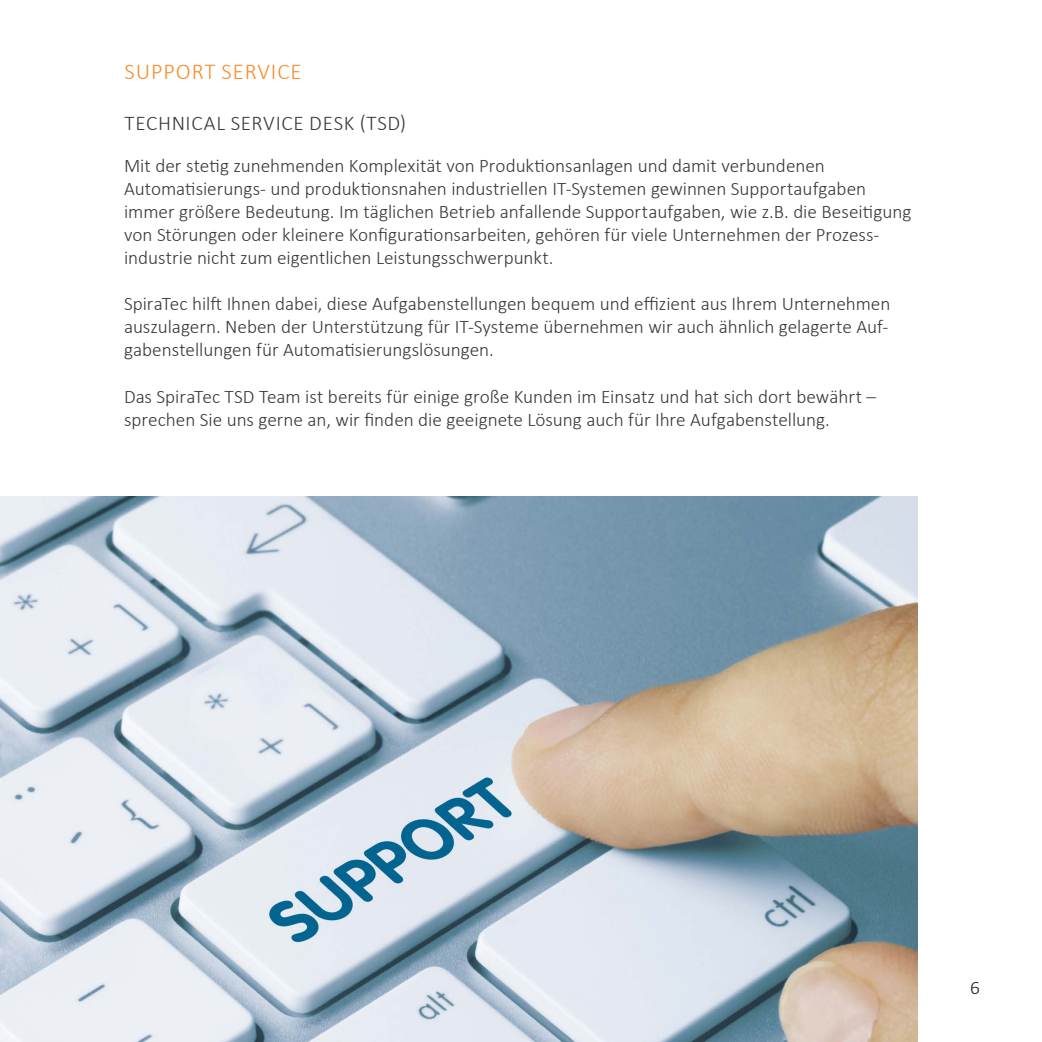
<style>
.page{position:relative;width:1042px;height:1042px;background:#fff}
.page>*{position:absolute;margin:0;border:0;box-sizing:border-box;transform-origin:0 0}
.Brotschrift{font:300 22.75px "Calibri";letter-spacing:.04em;color:#f68c2b}
.Brotschrift-2{font:300 21px "Calibri";letter-spacing:.03em;color:#36393c}
.Brotschrift-3{font:300 19.25px/23.1px "Calibri";color:#36393c}
.t1{font:300 19.25px "Calibri";color:#231f20}
</style>
<div class="page">
<img style="left:0;top:496px;width:918px;height:546px">
<p class="Brotschrift" style="left:124px;top:57px;width:178px">SUPPORT SERVICE</p>
<p class="Brotschrift-2" style="left:124px;top:109px;width:283px">TECHNICAL SERVICE DESK (TSD)</p>
<p class="Brotschrift-3" style="left:124px;top:153px;width:789px">Mit der stetig zunehmenden Komplexität von Produktionsanlagen und damit verbundenen Automatisierungs- und produktionsnahen industriellen IT-Systemen gewinnen Supportaufgaben immer größere Bedeutung. Im täglichen Betrieb anfallende Supportaufgaben, wie z.B. die Beseitigung von Störungen oder kleinere Konfigurationsarbeiten, gehören für viele Unternehmen der Prozess&shy;industrie nicht zum eigentlichen Leistungsschwerpunkt.</p>
<p class="Brotschrift-3" style="left:124px;top:292px;width:768px;text-align:justify">SpiraTec hilft Ihnen dabei, diese Aufgabenstellungen bequem und effizient aus Ihrem Unternehmen auszulagern. Neben der Unterstützung für IT-Systeme übernehmen wir auch ähnlich gelagerte Auf&shy;gabenstellungen für Automatisierungslösungen.</p>
<p class="Brotschrift-3" style="left:124px;top:384px;width:753px">Das SpiraTec TSD Team ist bereits für einige große Kunden im Einsatz und hat sich dort bewährt – sprechen Sie uns gerne an, wir finden die geeignete Lösung auch für Ihre Aufgabenstellung.</p>
<p class="t1" style="left:970px;top:976px;width:11px">6</p>
</div>
